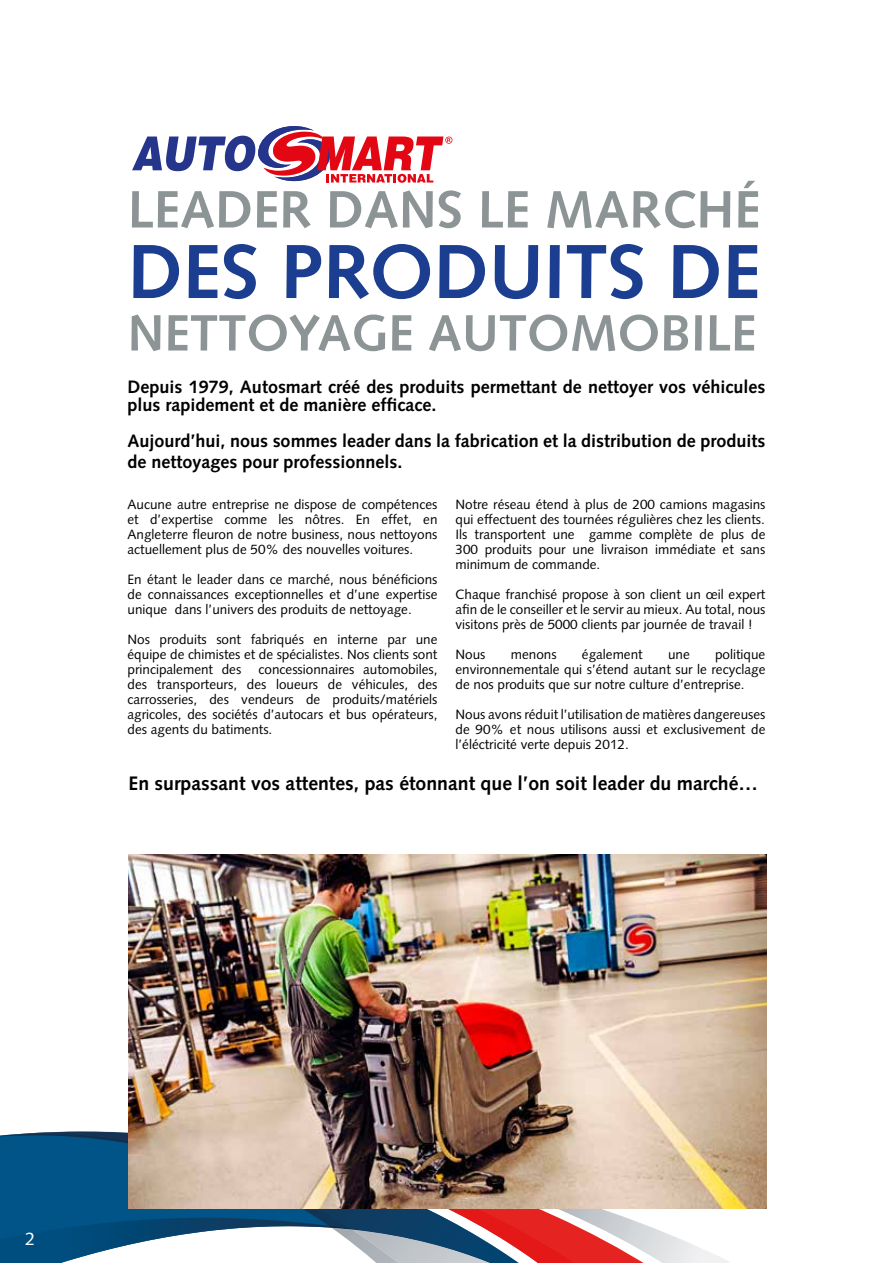
<style>
.page{position:relative;width:893px;height:1263px;background:#fff}
.page>*{position:absolute;margin:0;border:0;box-sizing:border-box;transform-origin:0 0}
.t1{font:700 76.5px "Syntax";color:#1b3e90}
.t2{font:700 52.5px "Syntax";color:#8d9496}
.t3{font:700 51px "Syntax";color:#8d9496}
.t4{font:700 19.5px "Syntax";color:#000}
.t5{font:700 18px/18px "Syntax";color:#000}
.t6{font:18px "Syntax";color:#fff}
.t7{font:13.5px/15px "Syntax";color:#000;text-align:justify}
</style>
<div class="page">
<svg style="left:132px;top:126px;width:321px;height:57px"></svg>
<svg style="left:574px;top:1208px;width:155px;height:55px"></svg>
<svg style="left:519px;top:1208px;width:55px;height:55px;background:#e63f3c"></svg>
<svg style="left:0;top:1123px;width:519px;height:140px"></svg>
<img style="left:331px;top:1228px;width:67px;height:35px">
<img style="left:0;top:1129px;width:352px;height:100px">
<img style="left:329px;top:1226px;width:23px;height:3px">
<img style="left:129px;top:855px;width:637px;height:353px">
<h2 class="t2" style="left:128px;top:179px;width:634px">LEADER DANS LE MARCHÉ</h2>
<h1 class="t1" style="left:128px;top:228px;width:635px">DES PRODUITS DE</h1>
<h3 class="t3" style="left:128px;top:304px;width:630px">NETTOYAGE AUTOMOBILE</h3>
<h3 class="t5" style="left:128px;top:377px;width:639px">Depuis 1979, Autosmart créé des produits permettant de nettoyer vos véhicules plus rapidement et de manière efficace.</h3>
<h3 class="t5" style="left:128px;top:430px;width:639px;line-height:21.6px">Aujourd’hui, nous sommes leader dans la fabrication et la distribution de produits de nettoyages pour professionnels.</h3>
<p class="t7" style="left:128px;top:497px;width:311px">Aucune autre entreprise ne dispose de compétences et d’expertise comme les nôtres. En effet, en Angleterre fleuron de notre business, nous nettoyons actuellement plus de 50% des nouvelles voitures.</p>
<p class="t7" style="left:128px;top:572px;width:311px">En étant le leader dans ce marché, nous bénéficions de connaissances exceptionnelles et d’une expertise unique dans l’univers des produits de nettoyage.</p>
<p class="t7" style="left:128px;top:632px;width:311px">Nos produits sont fabriqués en interne par une équipe de chimistes et de spécialistes. Nos clients sont principalement des</p>
<p class="t7" style="left:128px;top:662px;width:311px;text-indent:131px">concessionnaires automobiles, des transporteurs, des loueurs de véhicules, des carrosseries, des vendeurs de produits/matériels agricoles, des sociétés d’autocars et bus opérateurs, des agents du batiments.</p>
<p class="t7" style="left:455px;top:497px;width:311px">Notre réseau étend à plus de 200 camions magasins qui effectuent des tournées régulières chez les clients.<br>Ils transportent une gamme complète de plus de 300 produits pour une livraison immédiate et sans minimum de commande.</p>
<p class="t7" style="left:455px;top:587px;width:311px">Chaque franchisé propose à son client un œil expert afin de le conseiller et le servir au mieux. Au total, nous visitons près de 5000 clients par journée de travail !</p>
<p class="t7" style="left:455px;top:647px;width:32px">Nous</p>
<p class="t7" style="left:511px;top:647px;width:47px">menons</p>
<p class="t7" style="left:582px;top:647px;width:62px">également</p>
<p class="t7" style="left:668px;top:647px;width:23px">une</p>
<p class="t7" style="left:455px;top:647px;width:311px;text-indent:260px">politique environnementale qui s’étend autant sur le recyclage de nos produits que sur notre culture d’entreprise.</p>
<p class="t7" style="left:455px;top:707px;width:311px">Nous avons réduit l’utilisation de matières dangereuses de 90% et nous utilisons aussi et exclusivement de l’éléctricité verte depuis 2012.</p>
<h3 class="t4" style="left:129px;top:772px;width:631px">En surpassant vos attentes, pas étonnant que l’on soit leader du marché…</h3>
<h3 class="t6" style="left:25px;top:1228px;width:12px">2</h3>
</div>
